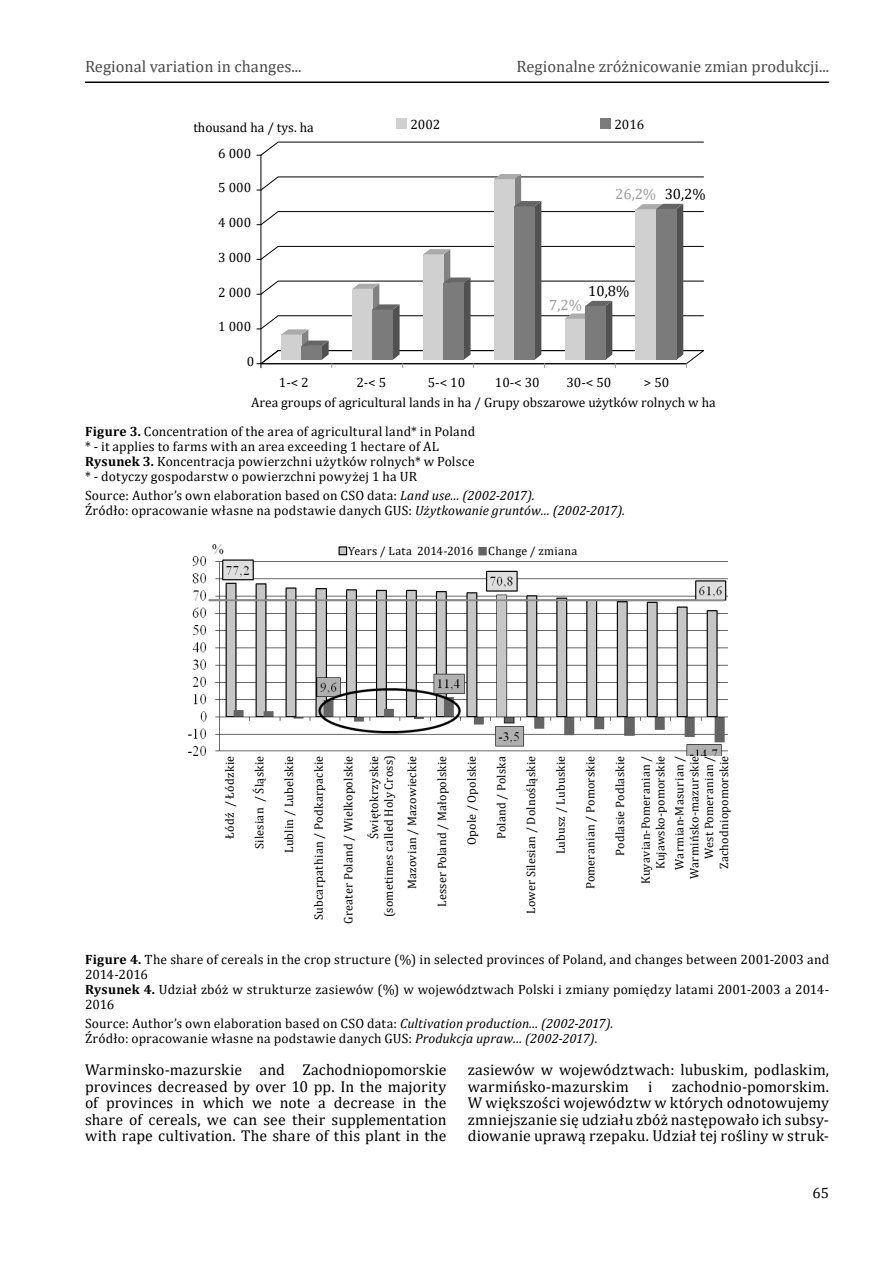
<style>
.page{position:relative;width:893px;height:1263px;background:#fff}
.page>*{position:absolute;margin:0;border:0;box-sizing:border-box;transform-origin:0 0}
.t1{font:16.5px "Cambria";color:#4a4a4a}
.t2{font:15.75px/16.5px "Cambria";letter-spacing:.015em;color:#000;text-align:justify}
.t3{font:15px "Cambria";color:#000}
.t4{font:14.85px "Cambria";color:#9d9d9d}
.t5{font:14.85px "Cambria";color:#000}
.t6{font:13.5px/15px "Cambria";letter-spacing:.015em;color:#000}
.t7{font:12.15px/25.5px "Cambria";letter-spacing:.02em;color:#000;text-align:right}
.t8{font:12px "Cambria";letter-spacing:.02em;color:#000}
.s1{color:#000}
.s2{font-weight:700}
.s3{font-style:italic}
</style>
<div class="page">
<hr style="left:85px;top:81px;width:744px;height:2px;background:#000">
<img style="left:188px;top:544px;width:539px;height:212px">
<div style="left:348px;top:541px;width:128px;height:19px;background:#fff"></div>
<div style="left:488px;top:541px;width:128px;height:19px;background:#fff"></div>
<hr style="left:261px;top:155px;width:1px;height:209px;background:#000">
<svg style="left:257px;top:142px;width:447px;height:14px"></svg>
<svg style="left:257px;top:174px;width:447px;height:194px"></svg>
<div style="left:397px;top:119px;width:10px;height:10px;background:#d0d0d0"></div>
<div style="left:600px;top:119px;width:11px;height:10px;background:#7b7b7b"></div>
<p class="t1" style="left:85px;top:57px;width:218px">Regional variation in changes...</p>
<p class="t1" style="left:517px;top:57px;width:314px">Regionalne zróżnicowanie zmian produkcji...</p>
<p class="t6" style="left:193px;top:120px;width:122px">thousand ha / tys. ha</p>
<p class="t6" style="left:218px;top:145px;width:34px">6 000</p>
<p class="t6" style="left:218px;top:180px;width:34px">5 000</p>
<p class="t6" style="left:218px;top:215px;width:34px">4 000</p>
<p class="t6" style="left:218px;top:250px;width:34px">3 000</p>
<p class="t6" style="left:218px;top:284px;width:34px">2 000</p>
<p class="t6" style="left:218px;top:319px;width:34px">1 000</p>
<p class="t6" style="left:247px;top:354px;width:9px">0</p>
<p class="t6" style="left:410px;top:117px;width:31px">2002</p>
<p class="t6" style="left:614px;top:117px;width:31px">2016</p>
<p class="t4" style="left:615px;top:185px;width:92px">26,2% <span class="s1">30,2%</span></p>
<p class="t4" style="left:549px;top:296px;width:34px">7,2%</p>
<p class="t5" style="left:588px;top:282px;width:43px">10,8%</p>
<p class="t6" style="left:251px;top:372px;width:466px;line-height:19.8px;text-indent:393px">&gt; 50<br>Area groups of agricultural lands in ha / Grupy obszarowe użytków rolnych w ha</p>
<p class="t6" style="left:279px;top:375px;width:31px">1-&lt; 2</p>
<p class="t6" style="left:356px;top:375px;width:31px">2-&lt; 5</p>
<p class="t6" style="left:428px;top:375px;width:39px">5-&lt; 10</p>
<p class="t6" style="left:495px;top:375px;width:46px">10-&lt; 30</p>
<p class="t6" style="left:566px;top:375px;width:46px">30-&lt; 50</p>
<p class="t6" style="left:85px;top:424px;width:392px"><span class="s2">Figure 3.</span> Concentration of the area of agricultural land* in Poland * - it applies to farms with an area exceeding 1 hectare of AL <span class="s2">Rysunek 3.</span> Koncentracja powierzchni użytków rolnych* w Polsce * - dotyczy gospodarstw o powierzchni powyżej 1 ha UR</p>
<p class="t6" style="left:85px;top:488px;width:542px">Source: Author’s own elaboration based on CSO data: <span class="s3">Land use... (2002-2017).<br></span>Źródło: opracowanie własne na podstawie danych GUS: <span class="s3">Użytkowanie gruntów… (2002-2017).</span></p>
<p class="t8" style="left:348px;top:544px;width:231px">Years / Lata 2014-2016 Change / zmiana</p>
<p class="t7" style="left:217px;top:839px;width:85px;rotate:-90deg">Łódź / Łódzkie</p>
<p class="t7" style="left:247px;top:849px;width:95px;rotate:-90deg">Silesian / Śląskie</p>
<p class="t7" style="left:276px;top:853px;width:99px;rotate:-90deg">Lublin / Lubelskie</p>
<p class="t7" style="left:306px;top:920px;width:166px;rotate:-90deg">Subcarpathian / Podkarpackie</p>
<p class="t7" style="left:336px;top:924px;width:169px;rotate:-90deg">Greater Poland / Wielkopolskie<br>Świętokrzyskie</p>
<p class="t7" style="left:377px;top:917px;width:162px;line-height:23.4px;rotate:-90deg">(sometimes called Holy Cross)<br>Mazovian / Mazowieckie</p>
<p class="t7" style="left:429px;top:907px;width:153px;rotate:-90deg">Lesser Poland / Małopolskie</p>
<p class="t7" style="left:459px;top:845px;width:91px;rotate:-90deg">Opole / Opolskie</p>
<p class="t7" style="left:488px;top:839px;width:85px;rotate:-90deg">Poland / Polska</p>
<p class="t7" style="left:518px;top:914px;width:160px;rotate:-90deg">Lower Silesian / Dolnośląskie</p>
<p class="t7" style="left:548px;top:854px;width:100px;rotate:-90deg">Lubusz / Lubuskie</p>
<p class="t7" style="left:577px;top:889px;width:135px;rotate:-90deg">Pomeranian / Pomorskie</p>
<p class="t7" style="left:607px;top:884px;width:130px;rotate:-90deg">Podlasie Podlaskie<br>Kuyavian-Pomeranian /</p>
<p class="t7" style="left:651px;top:870px;width:115px;line-height:19px;text-align:left;rotate:-90deg">Kujawsko-pomorskie<br>Warmian-Masurian /</p>
<p class="t7" style="left:687px;top:879px;width:125px;line-height:14.9px;rotate:-90deg">Warmińsko-mazurskie<br>West Pomeranian /<br>Zachodniopomorskie</p>
<p class="t6" style="left:85px;top:952px;width:746px"><span class="s2">Figure 4.</span> The share of cereals in the crop structure (%) in selected provinces of Poland, and changes between 2001-2003 and 2014-2016<br><span class="s2">Rysunek 4.</span> Udział zbóż w strukturze zasiewów (%) w województwach Polski i zmiany pomiędzy latami 2001-2003 a 2014- 2016</p>
<p class="t6" style="left:85px;top:1016px;width:530px">Source: Author’s own elaboration based on CSO data: <span class="s3">Cultivation production... (2002-2017).<br></span>Źródło: opracowanie własne na podstawie danych GUS: <span class="s3">Produkcja upraw… (2002-2017).</span></p>
<p class="t2" style="left:85px;top:1062px;width:363px">Warminsko-mazurskie and Zachodniopomorskie provinces decreased by over 10 pp. In the majority of provinces in which we note a decrease in the share of cereals, we can see their supplementation with rape cultivation. The share of this plant in the</p>
<p class="t2" style="left:468px;top:1062px;width:363px">zasiewów w województwach: lubuskim, podlaskim, warmińsko-mazurskim i zachodnio-pomorskim.<br>W większości województw w których odnotowujemy zmniejszanie się udziału zbóż następowało ich subsy&shy;diowanie uprawą rzepaku. Udział tej rośliny w struk-</p>
<p class="t3" style="left:813px;top:1184px;width:18px">65</p>
</div>
